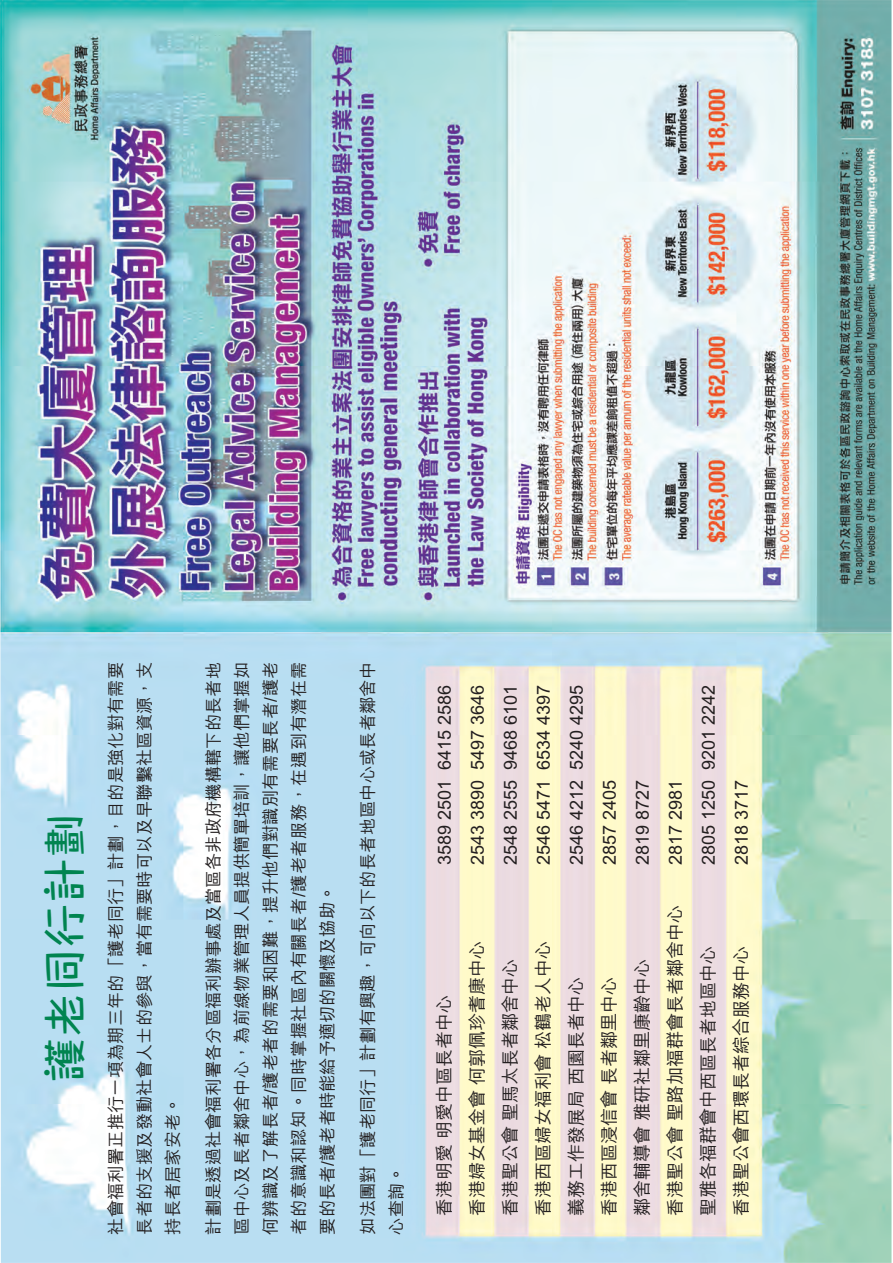
<style>
.page{position:relative;width:893px;height:1263px;background:#fff}
.page>*{position:absolute;margin:0;border:0;box-sizing:border-box;transform-origin:0 0}
.t1{font:500 45px "M Comic HK";color:#008450}
.t2{font:500 18px "M Hei HK";color:#231f20}
.t3{font:500 17.25px/28.5px "M Hei HK";letter-spacing:.005em;color:#231f20;text-align:justify}
</style>
<div class="page">
<img style="left:0;top:0;width:891px;height:1263px">
<h1 class="t1" style="left:32px;top:1083px;width:272px;rotate:-90deg">護老同行計劃</h1>
<p class="t3" style="left:100px;top:1234px;width:574px;rotate:-90deg">社會福利署正推行一項為期三年的「護老同行」計劃，目的是強化對有需要長者的支援及發動社會人士的參與，當有需要時可以及早聯繫社區資源，支持長者居家安老。</p>
<p class="t3" style="left:198px;top:1234px;width:574px;rotate:-90deg">計劃是透過社會福利署各分區福利辦事處及當區各非政府機構轄下的長者地區中心及長者鄰舍中心，為前線物業管理人員提供簡單培訓，讓他們掌握如何辨識及了解長者/護老者的需要和困難，提升他們對識別有需要長者/護老者的意識和認知。同時掌握社區內有關長者/護老者服務，在遇到有潛在需要的長者/護老者時能給予適切的關懷及協助。</p>
<p class="t3" style="left:352px;top:1234px;width:574px;rotate:-90deg">如法團對「護老同行」計劃有興趣，可向以下的長者地區中心或長者鄰舍中心查詢。</p>
<p class="t2" style="left:431px;top:865px;width:182px;rotate:-90deg">3589 2501 6415 2586</p>
<p class="t2" style="left:464px;top:865px;width:182px;rotate:-90deg">2543 3890 5497 3646</p>
<p class="t2" style="left:497px;top:865px;width:182px;rotate:-90deg">2548 2555 9468 6101</p>
<p class="t2" style="left:530px;top:865px;width:182px;rotate:-90deg">2546 5471 6534 4397</p>
<p class="t2" style="left:563px;top:865px;width:182px;rotate:-90deg">2546 4212 5240 4295</p>
<p class="t2" style="left:596px;top:865px;width:87px;rotate:-90deg">2857 2405</p>
<p class="t2" style="left:629px;top:865px;width:87px;rotate:-90deg">2819 8727</p>
<p class="t2" style="left:662px;top:865px;width:87px;rotate:-90deg">2817 2981</p>
<p class="t2" style="left:695px;top:865px;width:182px;rotate:-90deg">2805 1250 9201 2242</p>
<p class="t2" style="left:728px;top:865px;width:87px;rotate:-90deg">2818 3717</p>
<p class="t2" style="left:431px;top:1216px;width:223px;rotate:-90deg">香港明愛 明愛中區長者中心</p>
<p class="t2" style="left:464px;top:1216px;width:277px;rotate:-90deg">香港婦女基金會 何郭佩珍耆康中心</p>
<p class="t2" style="left:497px;top:1216px;width:259px;rotate:-90deg">香港聖公會 聖馬太長者鄰舍中心</p>
<p class="t2" style="left:530px;top:1216px;width:277px;rotate:-90deg">香港西區婦女福利會 松鶴老人中心</p>
<p class="t2" style="left:563px;top:1216px;width:241px;rotate:-90deg">義務工作發展局 西園長者中心</p>
<p class="t2" style="left:596px;top:1216px;width:241px;rotate:-90deg">香港西區浸信會 長者鄰里中心</p>
<p class="t2" style="left:629px;top:1216px;width:259px;rotate:-90deg">鄰舍輔導會 雅研社鄰里康齡中心</p>
<p class="t2" style="left:662px;top:1216px;width:313px;rotate:-90deg">香港聖公會 聖路加福群會長者鄰舍中心</p>
<p class="t2" style="left:695px;top:1216px;width:272px;rotate:-90deg">聖雅各福群會中西區長者地區中心</p>
<p class="t2" style="left:728px;top:1216px;width:272px;rotate:-90deg">香港聖公會西環長者綜合服務中心</p>
</div>
